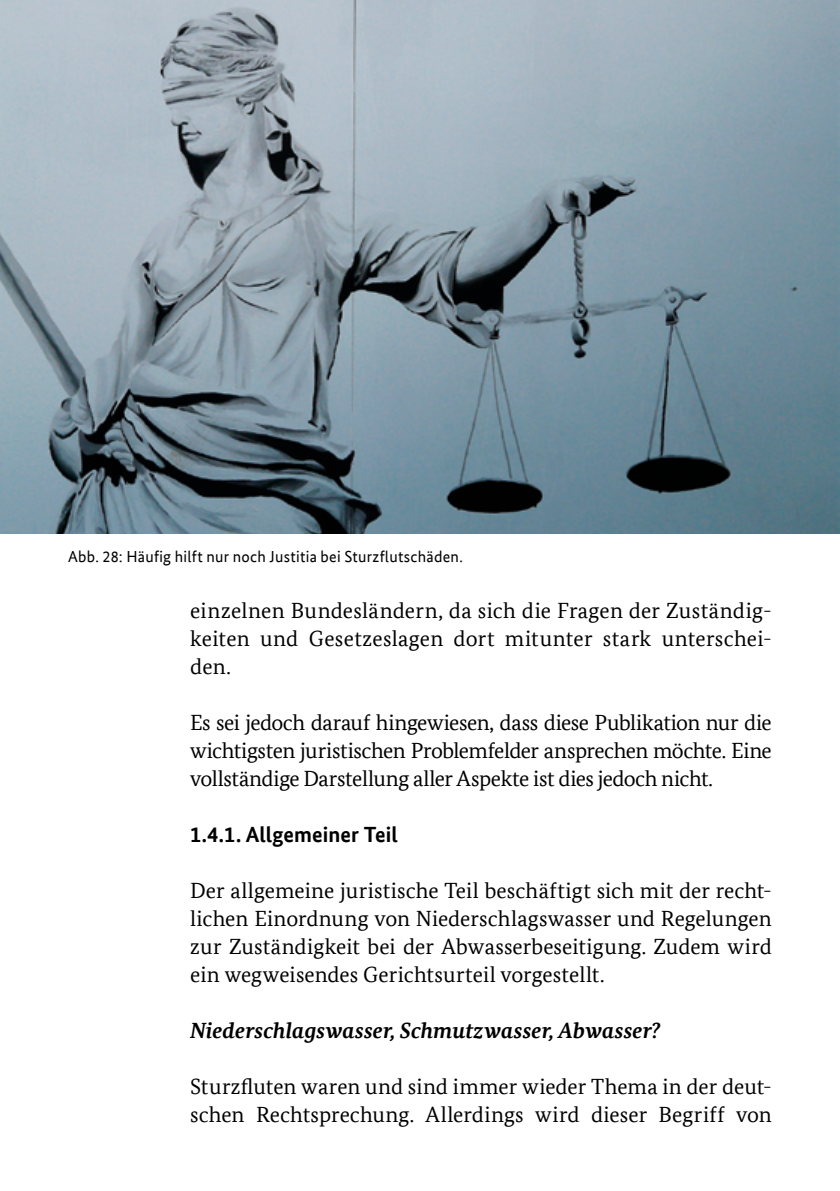
<style>
.page{position:relative;width:840px;height:1191px;background:#fff}
.page>*{position:absolute;margin:0;border:0;box-sizing:border-box;transform-origin:0 0}
.t1{font:22px/28px "Bundes Serif Office";letter-spacing:.005em;color:#000;text-align:justify}
.t2{font:italic 700 22px "Bundes Serif Office";letter-spacing:.005em;color:#000}
.t3{font:700 22px "Bundes Sans Office";letter-spacing:.005em;color:#000}
.t4{font:16px "Bundes Sans Office";letter-spacing:.015em;color:#000}
</style>
<div class="page">
<img style="left:0;top:0;width:839px;height:533px">
<p class="t4" style="left:68px;top:547px;width:396px">Abb. 28: Häufig hilft nur noch Justitia bei Sturzflutschäden.</p>
<p class="t1" style="left:190px;top:596px;width:583px">einzelnen Bundesländern, da sich die Fragen der Zuständig&shy;keiten und Gesetzeslagen dort mitunter stark unterschei-</p>
<p class="t1" style="left:190px;top:652px;width:42px">den .</p>
<p class="t1" style="left:190px;top:708px;width:583px">Es sei jedoch darauf hingewiesen, dass diese Publikation nur die wichtigsten juristischen Problemfelder ansprechen möchte . Eine vollständige Darstellung aller Aspekte ist dies jedoch nicht .</p>
<h4 class="t3" style="left:190px;top:821px;width:209px">1.4.1. Allgemeiner Teil</h4>
<p class="t1" style="left:190px;top:876px;width:583px">Der allgemeine juristische Teil beschäftigt sich mit der recht-</p>
<p class="t1" style="left:190px;top:904px;width:583px">lichen Einordnung von Niederschlagswasser und Regelungen zur Zuständigkeit bei der Abwasserbeseitigung . Zudem wird ein wegweisendes Gerichtsurteil vorgestellt .</p>
<h5 class="t2" style="left:190px;top:1017px;width:471px">Niederschlagswasser, Schmutzwasser, Abwasser?</h5>
<p class="t1" style="left:190px;top:1072px;width:583px">Sturzfluten waren und sind immer wieder Thema in der deut-</p>
<p class="t1" style="left:190px;top:1100px;width:583px">schen Rechtsprechung . Allerdings wird dieser Begriff von</p>
</div>
